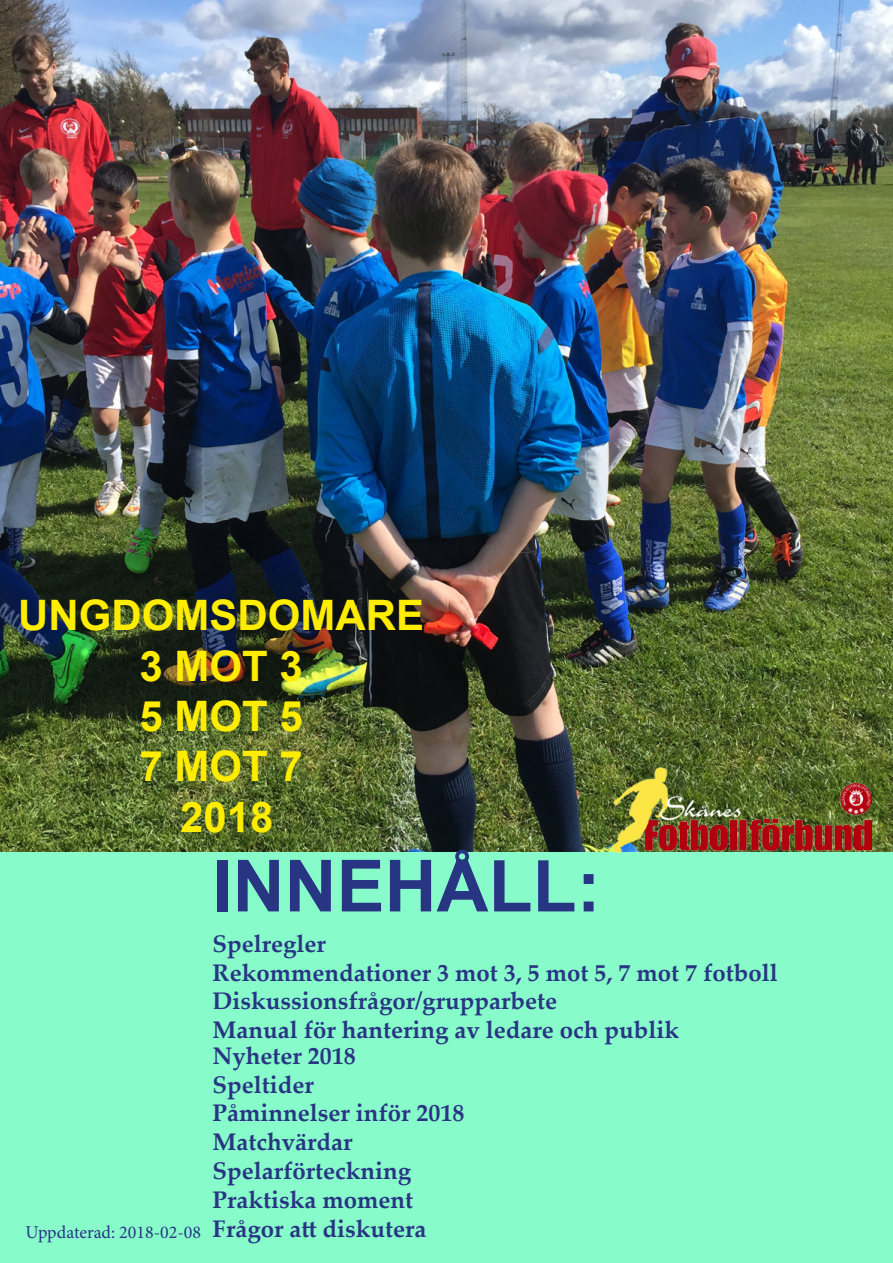
<style>
.page{position:relative;width:893px;height:1263px;background:#fff}
.page>*{position:absolute;margin:0;border:0;box-sizing:border-box;transform-origin:0 0}
.t1{font:700 72px "Arial";color:#283583}
.t2{font:700 42px/50.4px "Arial";color:#ffed00;text-align:center}
.t3{font:700 24px/28.8px "Palatino Linotype";color:#283583}
.t4{font:18px "Minion Pro";color:#283583}
</style>
<div class="page">
<img style="left:0;top:0;width:893px;height:1263px">
<img style="left:611px;top:767px;width:260px;height:86px">
<h2 class="t2" style="left:18px;top:591px;width:407px">UNGDOMSDOMARE<br>3 MOT 3<br>5 MOT 5<br>7 MOT 7<br>2018</h2>
<p class="t4" style="left:26px;top:1220px;width:177px">Uppdaterad: 2018-02-08</p>
<h1 class="t1" style="left:213px;top:835px;width:389px">INNEHÅLL:</h1>
<p class="t3" style="left:213px;top:928px;width:567px">Spelregler<br>Rekommendationer 3 mot 3, 5 mot 5, 7 mot 7 fotboll Diskussionsfrågor/grupparbete<br>Manual för hantering av ledare och publik</p>
<p class="t3" style="left:213px;top:1040px;width:253px">Nyheter 2018<br>Speltider<br>Påminnelser inför 2018<br>Matchvärdar<br>Spelarförteckning<br>Praktiska moment<br>Frågor att diskutera</p>
</div>
